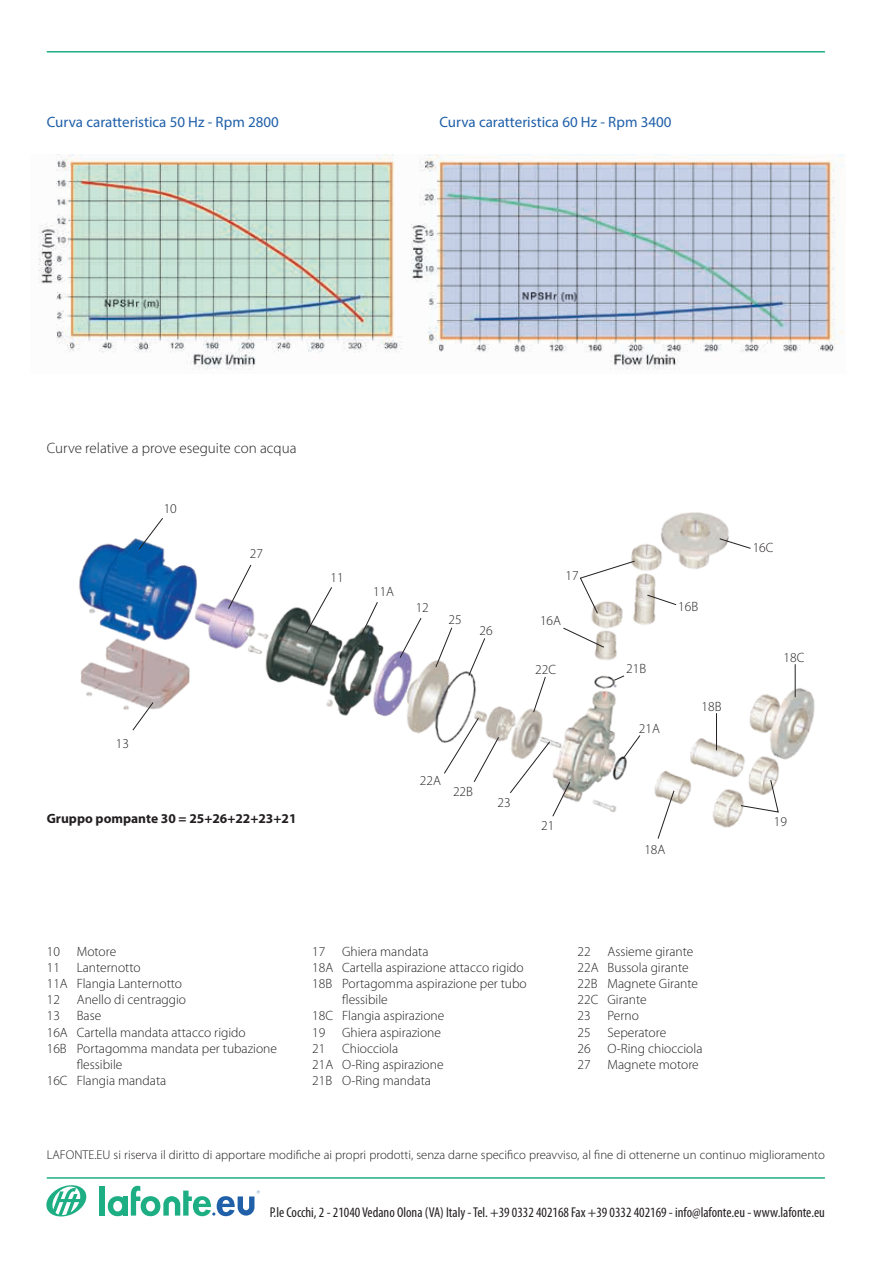
<style>
.page{position:relative;width:893px;height:1263px;background:#fff}
.page>*{position:absolute;margin:0;border:0;box-sizing:border-box;transform-origin:0 0}
.t1{font:15px "Myriad Pro";color:#2060a9}
.t2{font:300 15px "Myriad Pro";color:#231f20}
.t3{font:condensed 14.25px "Myriad Pro";color:#231f20}
.t4{font:300 13.5px/16.2px "Myriad Pro";color:#231f20}
.t5{font:700 13.5px "Myriad Pro";color:#231f20}
.t6{font:300 12.75px "Myriad Pro";color:#231f20}
</style>
<div class="page">
<hr style="left:47px;top:1177px;width:778px;height:2px;background:#1dae84">
<hr style="left:47px;top:51px;width:778px;height:2px;background:#1dae84">
<svg style="left:46px;top:1185px;width:41px;height:32px"></svg>
<div style="left:99px;top:1186px;width:6px;height:29px;background:#1dae84"></div>
<svg style="left:108px;top:1186px;width:152px;height:30px"></svg>
<img style="left:79px;top:512px;width:736px;height:316px">
<img style="left:38px;top:154px;width:806px;height:216px">
<svg style="left:138px;top:517px;width:26px;height:33px"></svg>
<svg style="left:228px;top:564px;width:24px;height:46px"></svg>
<svg style="left:305px;top:586px;width:28px;height:48px"></svg>
<svg style="left:360px;top:601px;width:18px;height:35px"></svg>
<svg style="left:399px;top:617px;width:23px;height:42px"></svg>
<svg style="left:435px;top:627px;width:18px;height:41px"></svg>
<svg style="left:468px;top:637px;width:18px;height:39px"></svg>
<svg style="left:443px;top:717px;width:57px;height:66px"></svg>
<svg style="left:509px;top:741px;width:62px;height:76px"></svg>
<svg style="left:657px;top:790px;width:18px;height:49px"></svg>
<svg style="left:740px;top:779px;width:39px;height:34px"></svg>
<svg style="left:562px;top:627px;width:43px;height:21px"></svg>
<svg style="left:579px;top:560px;width:57px;height:54px"></svg>
<svg style="left:646px;top:594px;width:31px;height:12px"></svg>
<svg style="left:719px;top:538px;width:32px;height:11px"></svg>
<hr style="left:795px;top:664px;width:1px;height:33px;background:#231f20">
<hr style="left:716px;top:713px;width:1px;height:37px;background:#231f20">
<svg style="left:622px;top:734px;width:19px;height:26px"></svg>
<svg style="left:613px;top:675px;width:12px;height:6px"></svg>
<svg style="left:533px;top:676px;width:13px;height:37px"></svg>
<svg style="left:132px;top:701px;width:22px;height:30px"></svg>
<p class="t1" style="left:47px;top:113px;width:234px">Curva caratteristica 50 Hz - Rpm 2800</p>
<p class="t1" style="left:439px;top:113px;width:234px">Curva caratteristica 60 Hz - Rpm 3400</p>
<p class="t2" style="left:47px;top:440px;width:251px">Curve relative a prove eseguite con acqua</p>
<p class="t4" style="left:164px;top:501px;width:15px">10</p>
<p class="t4" style="left:116px;top:735px;width:15px">13</p>
<p class="t4" style="left:250px;top:546px;width:15px">27</p>
<p class="t5" style="left:47px;top:811px;width:251px">Gruppo pompante 30 = 25+26+22+23+21</p>
<p class="t4" style="left:331px;top:569px;width:15px">11</p>
<p class="t4" style="left:373px;top:584px;width:23px">11A</p>
<p class="t4" style="left:416px;top:600px;width:15px">12</p>
<p class="t4" style="left:449px;top:612px;width:15px">25</p>
<p class="t4" style="left:479px;top:622px;width:15px">26</p>
<p class="t4" style="left:420px;top:772px;width:23px">22A</p>
<p class="t4" style="left:453px;top:784px;width:21px">22B</p>
<p class="t4" style="left:497px;top:795px;width:15px">23</p>
<p class="t4" style="left:566px;top:567px;width:15px">17</p>
<p class="t4" style="left:540px;top:612px;width:23px">16A</p>
<p class="t4" style="left:535px;top:661px;width:22px">22C</p>
<p class="t4" style="left:626px;top:661px;width:21px">21B</p>
<p class="t4" style="left:639px;top:720px;width:23px">21A</p>
<p class="t4" style="left:678px;top:598px;width:21px">16B</p>
<p class="t4" style="left:702px;top:698px;width:21px">18B</p>
<p class="t4" style="left:541px;top:818px;width:15px">21</p>
<p class="t4" style="left:644px;top:842px;width:23px">18A</p>
<p class="t4" style="left:753px;top:540px;width:22px">16C</p>
<p class="t4" style="left:783px;top:649px;width:22px">18C</p>
<p class="t4" style="left:774px;top:814px;width:15px">19</p>
<p class="t4" style="left:47px;top:943px;width:71px">10 Motore</p>
<p class="t4" style="left:47px;top:959px;width:95px">11 Lanternotto</p>
<p class="t4" style="left:47px;top:976px;width:137px">11A Flangia Lanternotto</p>
<p class="t4" style="left:47px;top:992px;width:141px">12 Anello di centraggio</p>
<p class="t4" style="left:47px;top:1008px;width:56px">13 Base</p>
<p class="t4" style="left:47px;top:1024px;width:200px">16A Cartella mandata attacco rigido</p>
<p class="t4" style="left:47px;top:1040px;width:232px">16B Portagomma mandata per tubazione</p>
<p class="t4" style="left:77px;top:1057px;width:47px">flessibile</p>
<p class="t4" style="left:47px;top:1073px;width:121px">16C Flangia mandata</p>
<p class="t4" style="left:312px;top:943px;width:118px">17 Ghiera mandata</p>
<p class="t4" style="left:312px;top:959px;width:213px">18A Cartella aspirazione attacco rigido</p>
<p class="t4" style="left:312px;top:976px;width:216px">18B Portagomma aspirazione per tubo</p>
<p class="t4" style="left:342px;top:992px;width:47px">flessibile</p>
<p class="t4" style="left:312px;top:1008px;width:134px">18C Flangia aspirazione</p>
<p class="t4" style="left:312px;top:1024px;width:130px">19 Ghiera aspirazione</p>
<p class="t4" style="left:312px;top:1040px;width:87px">21 Chiocciola</p>
<p class="t4" style="left:312px;top:1057px;width:133px">21A O-Ring aspirazione</p>
<p class="t4" style="left:312px;top:1073px;width:120px">21B O-Ring mandata</p>
<p class="t4" style="left:578px;top:943px;width:126px">22 Assieme girante<br>22A Bussola girante<br>22B Magnete Girante<br>22C Girante<br>23 Perno<br>25 Seperatore<br>26 O-Ring chiocciola<br>27 Magnete motore</p>
<p class="t6" style="left:47px;top:1147px;width:780px">LAFONTE.EU si riserva il diritto di apportare modifiche ai propri prodotti, senza darne specifico preavviso, al fine di ottenerne un continuo miglioramento</p>
<p class="t3" style="left:270px;top:1204px;width:557px">P.le Cocchi, 2 - 21040 Vedano Olona (VA) Italy - Tel. +39 0332 402168 Fax +39 0332 402169 - info@lafonte.eu - www.lafonte.eu</p>
</div>
